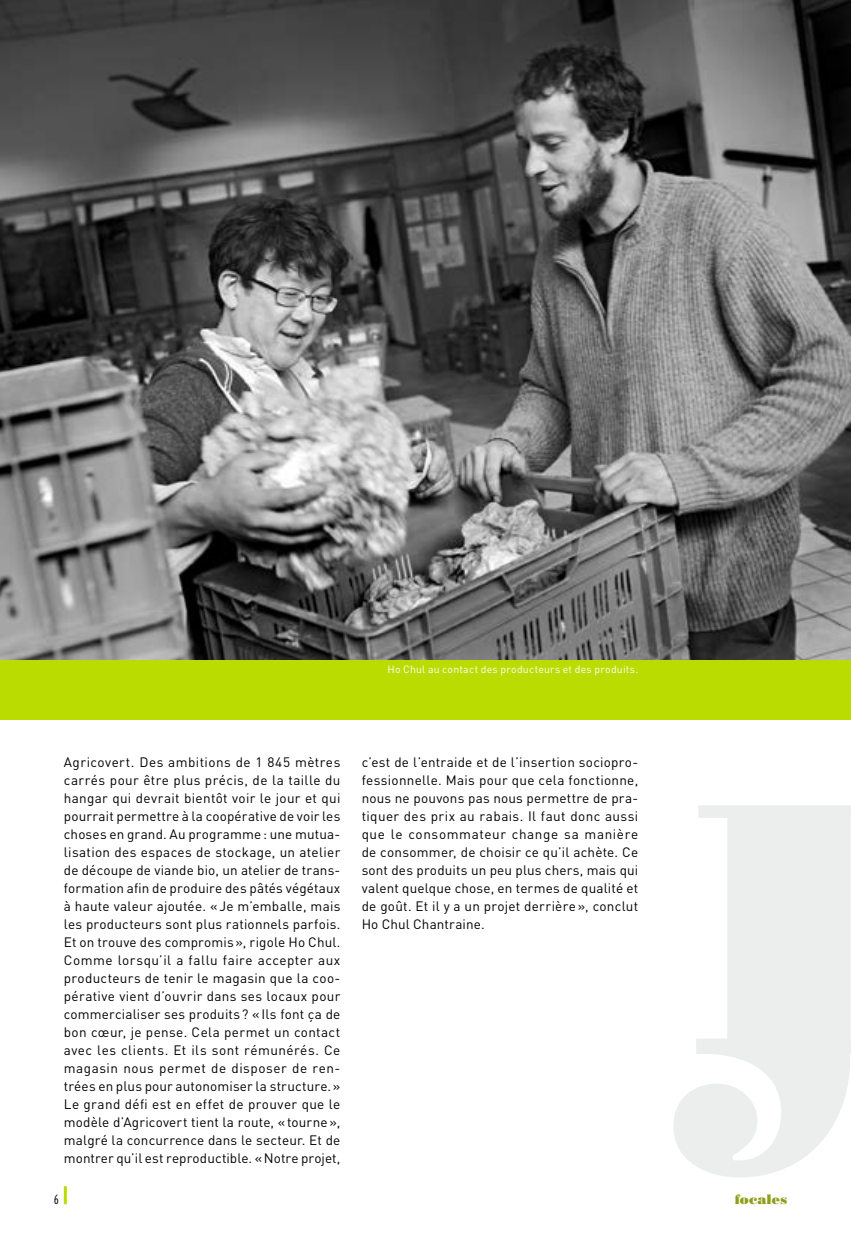
<style>
.page{position:relative;width:851px;height:1234px;background:#fff}
.page>*{position:absolute;margin:0;border:0;box-sizing:border-box;transform-origin:0 0}
.t1{font:13.5px/18px "DIN";letter-spacing:.01em;color:#000;text-align:justify}
.t2{font:13.5px "Bodoni Poster";letter-spacing:.01em;color:#8e9f1d}
.t3{font:300 extra-condensed 13.5px "Interstate";color:#000}
.t4{font:10.5px "DIN";letter-spacing:.02em;color:#fff}
</style>
<div class="page">
<hr style="left:64px;top:1185px;width:3px;height:18px;background:#bbdc00">
<svg style="left:673px;top:805px;width:177px;height:372px;fill:#eceded"></svg>
<div style="left:0;top:191px;width:850px;height:528px;background:#bbdc00"></div>
<img style="left:0;top:0;width:850px;height:659px">
<p class="t4" style="left:387px;top:663px;width:252px">Ho Chul au contact des producteurs et des produits.</p>
<p class="t1" style="left:64px;top:753px;width:278px">Agricovert. Des ambitions de 1 845 mètres carrés pour être plus précis, de la taille du hangar qui devrait bientôt voir le jour et qui pourrait permettre à la coopérative de voir les choses en grand. Au programme: une mutua&shy;lisation des espaces de stockage, un atelier de découpe de viande bio, un atelier de trans&shy;formation afin de produire des pâtés végétaux à haute valeur ajoutée. « Je m’emballe, mais les producteurs sont plus rationnels parfois.<br>Et on trouve des compromis», rigole Ho Chul.<br>Comme lorsqu’il a fallu faire accepter aux producteurs de tenir le magasin que la coo&shy;pérative vient d’ouvrir dans ses locaux pour commercialiser ses produits ? «Ils font ça de bon cœur, je pense. Cela permet un contact avec les clients. Et ils sont rémunérés. Ce magasin nous permet de disposer de ren&shy;trées en plus pour autonomiser la structure.» Le grand défi est en effet de prouver que le modèle d’Agricovert tient la route, «tourne», malgré la concurrence dans le secteur. Et de montrer qu’il est reproductible. «Notre projet,</p>
<p class="t1" style="left:361px;top:752px;width:278px">c’est de l’entraide et de l’insertion sociopro&shy;fessionnelle. Mais pour que cela fonctionne, nous ne pouvons pas nous permettre de pra&shy;tiquer des prix au rabais. Il faut donc aussi que le consommateur change sa manière de consommer, de choisir ce qu’il achète. Ce sont des produits un peu plus chers, mais qui valent quelque chose, en termes de qualité et de goût. Et il y a un projet derrière », conclut Ho Chul Chantraine.</p>
<p class="t3" style="left:54px;top:1191px;width:6px">6</p>
<p class="t2" style="left:734px;top:1190px;width:54px">focales</p>
</div>
